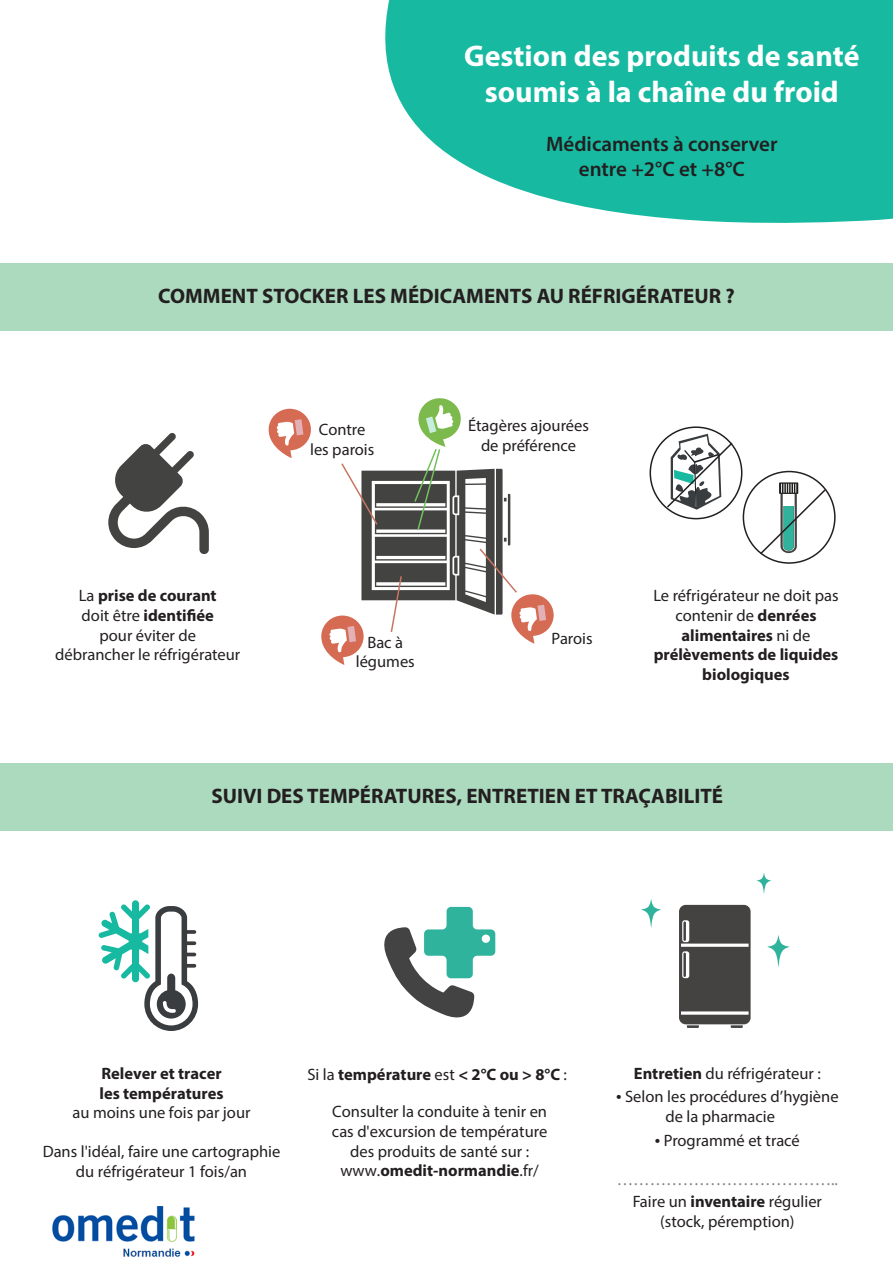
<style>
.page{position:relative;width:893px;height:1263px;background:#fff}
.page>*{position:absolute;margin:0;border:0;box-sizing:border-box;transform-origin:0 0}
.t1{font:700 30px "Myriad Pro";color:#fff}
.t2{font:700 21px "Myriad Pro";color:#231f20}
.t3{font:600 21px "Myriad Pro";color:#231f20}
.t4{font:16.5px/19.8px "Myriad Pro";color:#231f20;text-align:center}
.t5{font:700 16.5px/19.8px "Myriad Pro";color:#231f20;text-align:center}
.t6{font:16.5px "Myriad Pro";color:#808285}
.s1{font-weight:700}
.s2{font-weight:400}
.s3{font-size:19.5px}
</style>
<div class="page">
<div style="left:0;top:763px;width:893px;height:68px;background:#acdabf"></div>
<svg style="left:108px;top:433px;width:101px;height:120px"></svg>
<svg style="left:384px;top:907px;width:111px;height:111px"></svg>
<svg style="left:98px;top:900px;width:100px;height:131px"></svg>
<svg style="left:679px;top:905px;width:72px;height:123px;background:#565554"></svg>
<svg style="left:641px;top:899px;width:20px;height:29px"></svg>
<svg style="left:756px;top:873px;width:16px;height:21px"></svg>
<svg style="left:767px;top:935px;width:23px;height:33px"></svg>
<div style="left:0;top:263px;width:893px;height:68px;background:#acdabf"></div>
<div style="left:743px;top:471px;width:93px;height:93px;border:2px solid #231f20;border-radius:50%"></div>
<svg style="left:758px;top:482px;width:69px;height:74px"></svg>
<div style="left:649px;top:426px;width:93px;height:93px;border:2px solid #231f20;border-radius:50%"></div>
<svg style="left:665px;top:434px;width:69px;height:76px"></svg>
<img style="left:52px;top:1206px;width:143px;height:51px">
<svg style="left:385px;top:0;width:508px;height:223px;background:#31c2ab"></svg>
<svg style="left:269px;top:409px;width:42px;height:49px"></svg>
<svg style="left:321px;top:398px;width:233px;height:267px"></svg>
<p class="t1" style="left:464px;top:36px;width:397px">Gestion des produits de santé</p>
<p class="t1" style="left:485px;top:72px;width:355px">soumis à la chaîne du froid</p>
<p class="t3" style="left:546px;top:130px;width:233px">Médicaments à conserver</p>
<p class="t3" style="left:579px;top:156px;width:167px">entre +2°C et +8°C</p>
<p class="t2" style="left:158px;top:282px;width:578px">COMMENT STOCKER LES MÉDICAMENTS AU RÉFRIGÉRATEUR ?</p>
<p class="t4" style="left:319px;top:419px;width:48px">Contre</p>
<p class="t4" style="left:310px;top:439px;width:66px">les parois</p>
<p class="t4" style="left:468px;top:415px;width:122px">Étagères ajourées de préférence</p>
<p class="t4" style="left:55px;top:585px;width:187px">La <span class="s1">prise de courant<br></span>doit être <span class="s1">identifiée<br></span>pour éviter de<br>débrancher le réfrigérateur</p>
<p class="t5" style="left:653px;top:585px;width:187px"><span class="s2">Le réfrigérateur ne doit pas contenir de</span> denrées alimentaires <span class="s2">ni de </span>prélèvements de liquides biologiques</p>
<p class="t4" style="left:552px;top:628px;width:42px">Parois</p>
<p class="t4" style="left:367px;top:632px;width:37px">Bac à</p>
<p class="t4" style="left:356px;top:652px;width:61px">légumes</p>
<p class="t2" style="left:211px;top:782px;width:513px">SUIVI DES TEMPÉRATURES, ENTRETIEN ET TRAÇABILITÉ</p>
<p class="t5" style="left:73px;top:1063px;width:179px">Relever et tracer<br>les températures<br><span class="s2">au moins une fois par jour</span></p>
<p class="t4" style="left:43px;top:1142px;width:239px">Dans l'idéal, faire une cartographie du réfrigérateur 1 fois/an</p>
<p class="t5" style="left:307px;top:1063px;width:261px"><span class="s2">Si la</span> température <span class="s2">est</span> &lt; 2°C ou &gt; 8°C <span class="s2">:</span></p>
<p class="t4" style="left:332px;top:1101px;width:217px">Consulter la conduite à tenir en cas d'excursion de température des produits de santé sur : www.<span class="s1">omedit-normandie</span>.fr/</p>
<p class="t4" style="left:634px;top:1063px;width:188px"><span class="s1">Entretien</span> du réfrigérateur :</p>
<p class="t4" style="left:665px;top:1086px;width:175px;text-align:left;text-indent:-49px"><span class="s3">•</span> Selon les procédures d’hygiène de la pharmacie</p>
<p class="t4" style="left:655px;top:1130px;width:146px"><span class="s3">•</span> Programmé et tracé</p>
<p class="t6" style="left:617px;top:1169px;width:223px">…………………………………..</p>
<p class="t4" style="left:633px;top:1191px;width:191px">Faire un <span class="s1">inventaire</span> régulier</p>
<p class="t4" style="left:660px;top:1211px;width:136px">(stock, péremption)</p>
</div>
